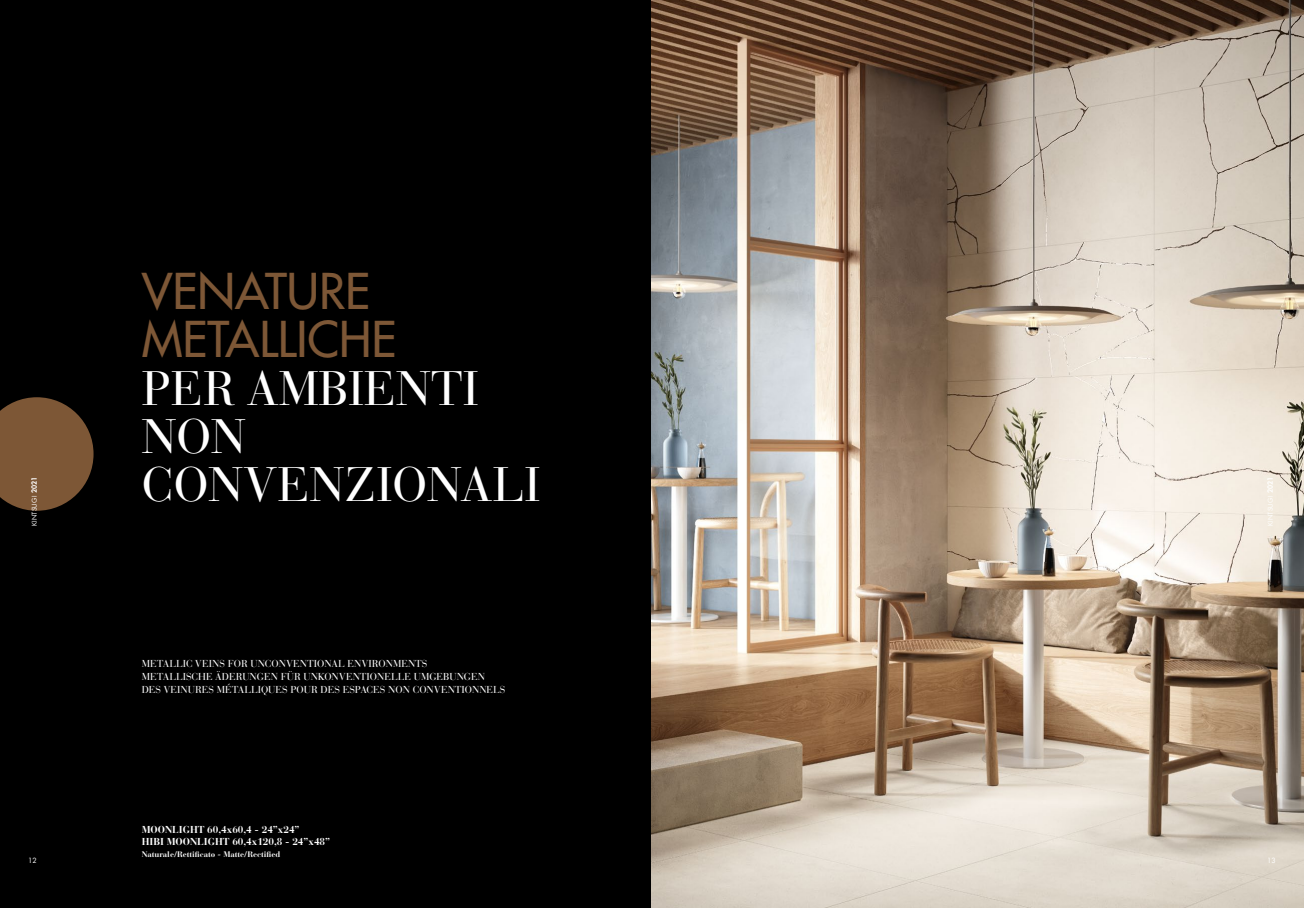
<style>
.page{position:relative;width:1304px;height:908px;background:#fff}
.page>*{position:absolute;margin:0;border:0;box-sizing:border-box;transform-origin:0 0}
.t1{font:48px/48px "Bauer Bodoni Std";color:#fff}
.t2{font:500 48px/48px "Futura Std";color:#7d5736}
.t3{font:10px/13px "Bauer Bodoni Std";color:#fff}
.t4{font:700 10px/12px "Bauer Bodoni Std";color:#fff}
.t5{font:700 8px "Bauer Bodoni Std";color:#fff}
.t6{font:7px "Futura Std";color:#fff}
.t7{font:6.5px "Futura Std";letter-spacing:.025em;color:#fff}
.s1{font-weight:800;font-size:7px}
</style>
<div class="page">
<div style="left:0;top:0;width:652px;height:907px;background:#000"></div>
<img style="left:652px;top:0;width:652px;height:907px">
<svg style="left:0;top:397px;width:94px;height:113px;background:#69492d"></svg>
<p class="t7" style="left:30px;top:526px;width:51px;rotate:-90deg">KINTSUGI <span class="s1">2021</span></p>
<h1 class="t2" style="left:142px;top:267px;width:256px">VENATURE<br>METALLICHE</h1>
<h1 class="t1" style="left:142px;top:365px;width:400px">PER AMBIENTI<br>NON<br>CONVENZIONALI</h1>
<p class="t3" style="left:142px;top:657px;width:365px">METALLIC VEINS FOR UNCONVENTIONAL ENVIRONMENTS<br>METALLISCHE ÄDERUNGEN FÜR UNKONVENTIONELLE UMGEBUNGEN<br>DES VEINURES MÉTALLIQUES POUR DES ESPACES NON CONVENTIONNELS</p>
<p class="t4" style="left:142px;top:823px;width:190px">MOONLIGHT 60,4x60,4 - 24”x24”<br>HIBI MOONLIGHT 60,4x120,8 - 24”x48”</p>
<p class="t5" style="left:142px;top:848px;width:140px">Naturale/Rettificato - Matte/Rectified</p>
<p class="t6" style="left:28px;top:855px;width:10px">12</p>
<p class="t6" style="left:1267px;top:855px;width:10px">13</p>
</div>
